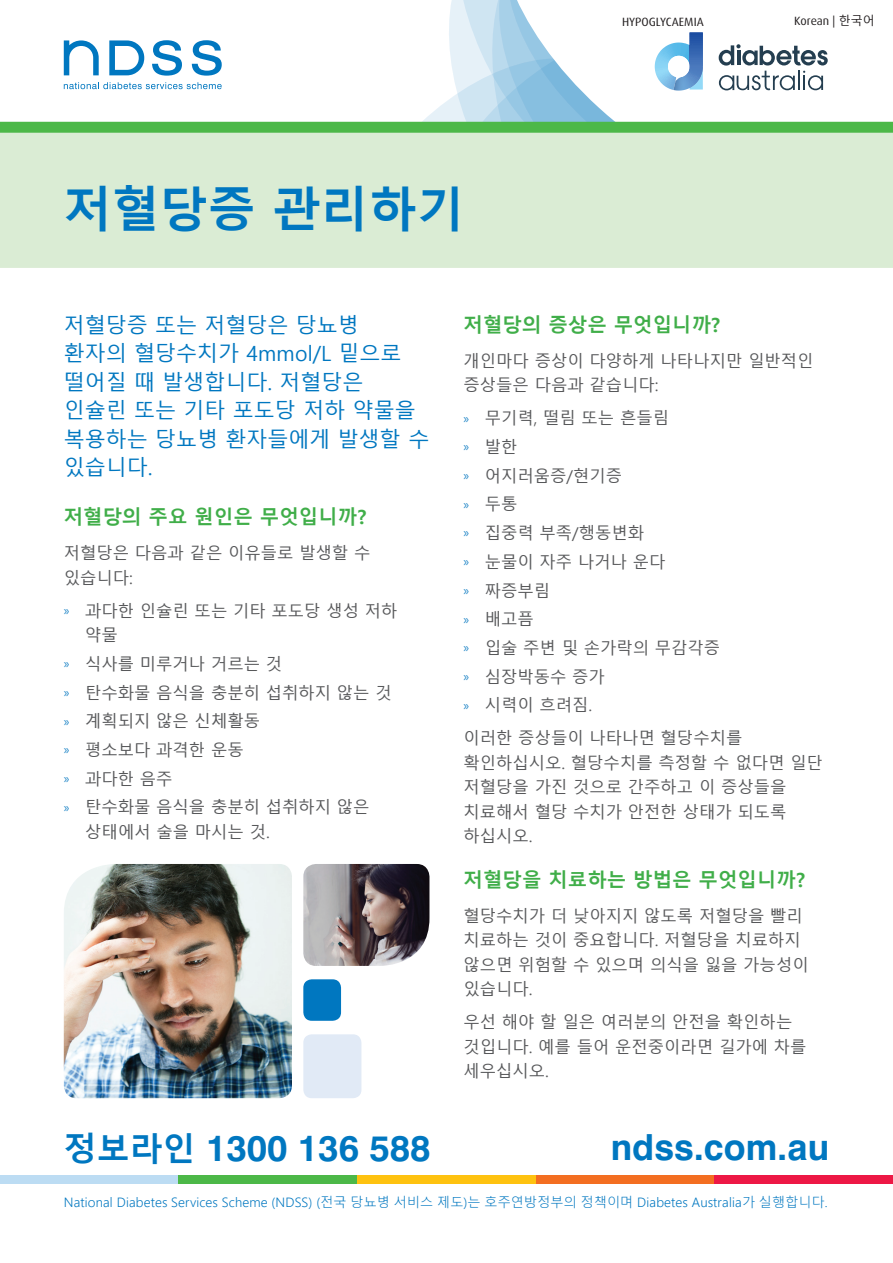
<style>
.page{position:relative;width:893px;height:1263px;background:#fff}
.page>*{position:absolute;margin:0;border:0;box-sizing:border-box;transform-origin:0 0}
.t1{font:700 48px "Malgun Gothic";color:#0077c0}
.t2{font:700 36px "Swiss 721 BT";color:#0077c0}
.t3{font:21px/28.5px "Malgun Gothic";color:#0077c0}
.t4{font:700 19.5px "Malgun Gothic";color:#40ae49}
.t5{font:16.35px/28.7px "Malgun Gothic";color:#57585a}
.t6{font:300 13.05px "Malgun Gothic";letter-spacing:.01em;color:#0077c0}
.t7{font:12px "Dax OT";color:#231f20}
.s1{font-family:"Malgun Gothic"}
.s2{font-family:"Myriad Pro";font-size:13.5px;color:#2287c8}
.s3{font-family:"Malgun Gothic";font-size:33px}
</style>
<div class="page">
<div style="left:0;top:232px;width:893px;height:36px;background:#daecd4"></div>
<div style="left:475px;top:232px;width:418px;height:18px;background:#daecd4"></div>
<div style="left:0;top:133px;width:893px;height:99px;background:#daecd4"></div>
<svg style="left:0;top:0;width:893px;height:133px"></svg>
<div style="left:357px;top:1176px;width:179px;height:8px;background:#fec210"></div>
<div style="left:0;top:1176px;width:179px;height:8px;background:#bcdcf3"></div>
<div style="left:179px;top:1176px;width:178px;height:8px;background:#4cb848"></div>
<div style="left:536px;top:1176px;width:178px;height:8px;background:#f36e21"></div>
<div style="left:714px;top:1176px;width:179px;height:8px;background:#ed1845"></div>
<img style="left:64px;top:864px;width:228px;height:234px">
<img style="left:303px;top:864px;width:126px;height:102px">
<div style="left:303px;top:979px;width:38px;height:42px;background:#0077c0;border-radius:9px"></div>
<div style="left:303px;top:1034px;width:58px;height:64px;background:#e1eaf6;border-radius:9px"></div>
<h1 class="t1" style="left:64px;top:181px;width:402px">저혈당증 관리하기</h1>
<p class="t7" style="left:622px;top:14px;width:83px">HYPOGLYCAEMIA</p>
<p class="t7" style="left:794px;top:14px;width:82px">Korean | <span class="s1">한국어</span></p>
<p class="t3" style="left:64px;top:311px;width:367px">저혈당증 또는 저혈당은 당뇨병<br>환자의 혈당수치가 4mmol/L 밑으로 떨어질 때 발생합니다. 저혈당은 인슐린 또는 기타 포도당 저하 약물을 복용하는 당뇨병 환자들에게 발생할 수 있습니다.</p>
<p class="t4" style="left:64px;top:505px;width:304px">저혈당의 주요 원인은 무엇입니까?</p>
<p class="t5" style="left:64px;top:541px;width:308px;line-height:24.5px">저혈당은 다음과 같은 이유들로 발생할 수 있습니다:</p>
<p class="t5" style="left:85px;top:599px;width:314px;line-height:24.5px;text-indent:-22px"><span class="s2">»</span> 과다한 인슐린 또는 기타 포도당 생성 저하 약물</p>
<p class="t5" style="left:64px;top:650px;width:329px"><span class="s2">»</span> 식사를 미루거나 거르는 것<br><span class="s2">»</span> 탄수화물 음식을 충분히 섭취하지 않는 것 <span class="s2">»</span> 계획되지 않은 신체활동<br><span class="s2">»</span> 평소보다 과격한 운동<br><span class="s2">»</span> 과다한 음주<br><span class="s2">»</span> 탄수화물 음식을 충분히 섭취하지 않은</p>
<p class="t5" style="left:85px;top:818px;width:186px">상태에서 술을 마시는 것.</p>
<p class="t4" style="left:463px;top:313px;width:258px">저혈당의 증상은 무엇입니까?</p>
<p class="t5" style="left:463px;top:349px;width:352px;line-height:24.5px">개인마다 증상이 다양하게 나타나지만 일반적인 증상들은 다음과 같습니다:</p>
<p class="t5" style="left:463px;top:404px;width:258px"><span class="s2">»</span> 무기력, 떨림 또는 흔들림<br><span class="s2">»</span> 발한<br><span class="s2">»</span> 어지러움증/현기증<br><span class="s2">»</span> 두통<br><span class="s2">»</span> 집중력 부족/행동변화<br><span class="s2">»</span> 눈물이 자주 나거나 운다<br><span class="s2">»</span> 짜증부림<br><span class="s2">»</span> 배고픔<br><span class="s2">»</span> 입술 주변 및 손가락의 무감각증 <span class="s2">»</span> 심장박동수 증가<br><span class="s2">»</span> 시력이 흐려짐.</p>
<p class="t5" style="left:463px;top:726px;width:361px;line-height:24.5px">이러한 증상들이 나타나면 혈당수치를 확인하십시오. 혈당수치를 측정할 수 없다면 일단 저혈당을 가진 것으로 간주하고 이 증상들을 치료해서 혈당 수치가 안전한 상태가 되도록 하십시오.</p>
<p class="t4" style="left:463px;top:868px;width:343px">저혈당을 치료하는 방법은 무엇입니까?</p>
<p class="t5" style="left:463px;top:904px;width:347px;line-height:24.5px">혈당수치가 더 낮아지지 않도록 저혈당을 빨리 치료하는 것이 중요합니다. 저혈당을 치료하지 않으면 위험할 수 있으며 의식을 잃을 가능성이 있습니다.</p>
<p class="t5" style="left:463px;top:1010px;width:344px;line-height:24.5px">우선 해야 할 일은 여러분의 안전을 확인하는 것입니다. 예를 들어 운전중이라면 길가에 차를 세우십시오.</p>
<h2 class="t2" style="left:64px;top:1126px;width:368px"><span class="s3">정보라인</span> 1300 136 588</h2>
<h2 class="t2" style="left:611px;top:1125px;width:220px">ndss.com.au</h2>
<p class="t6" style="left:64px;top:1195px;width:765px">National Diabetes Services Scheme (NDSS) (전국 당뇨병 서비스 제도)는 호주연방정부의 정책이며 Diabetes Australia가 실행합니다.</p>
</div>
